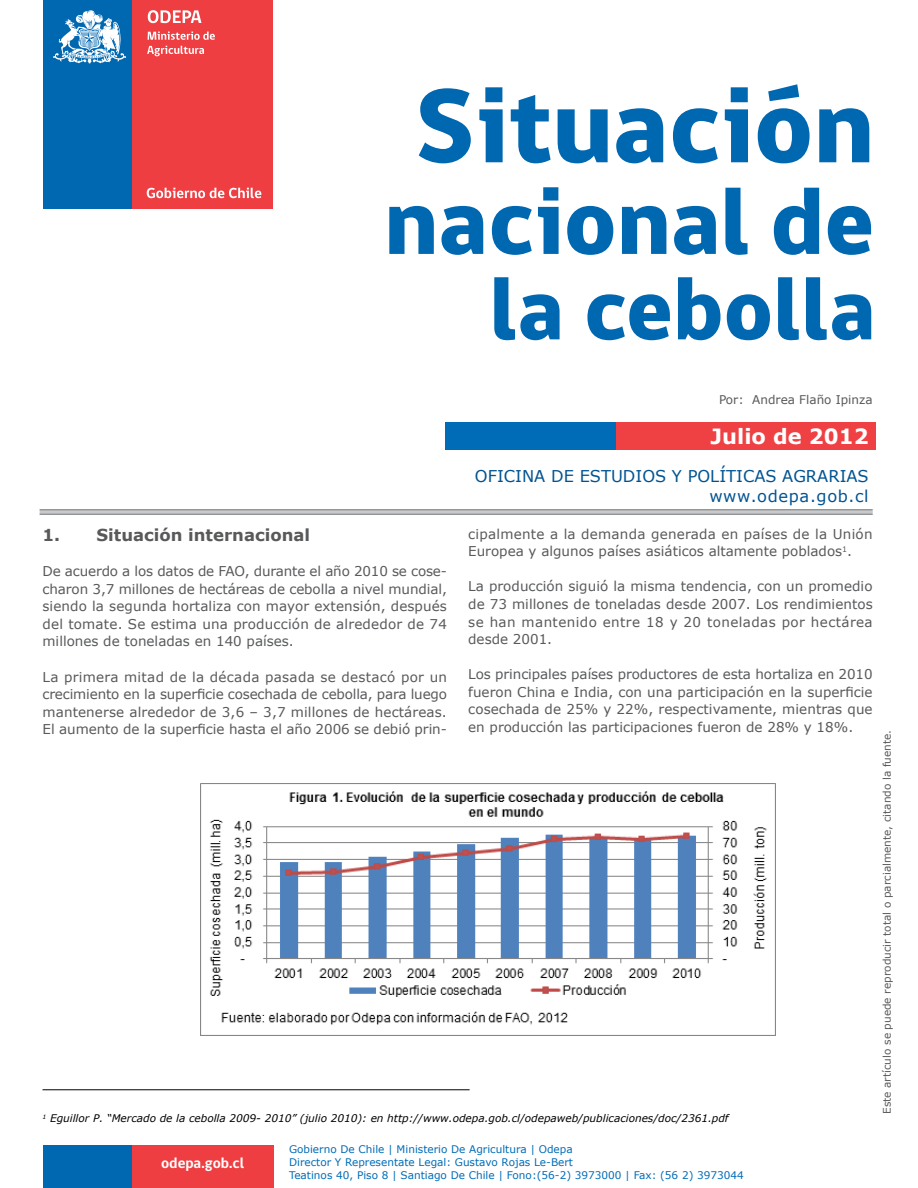
<style>
.page{position:relative;width:918px;height:1188px;background:#fff}
.page>*{position:absolute;margin:0;border:0;box-sizing:border-box;transform-origin:0 0}
.t1{font:800 108px "gob CL";color:#0067b1}
.t2{font:800 96px "gob CL";color:#0067b1}
.t3{font:800 90px "gob CL";color:#0067b1}
.t4{font:700 21px "Verdana";color:#fff}
.t5{font:700 16.5px "Verdana";color:#58595b}
.t6{font:16.2px/19.5px "Verdana";color:#005392;text-align:right}
.t7{font:700 15.15px "gob CL";color:#fff}
.t8{font:13.5px/17.5px "Verdana";color:#58595b;text-align:justify}
.t9{font:12px "Verdana";color:#58595b}
.t10{font:10.5px/12.6px "Verdana";color:#006cb7}
.t11{font:italic 10.5px "Verdana";color:#000}
.t12{font:10.5px "Verdana";color:#58595b}
</style>
<div class="page">
<div style="left:615px;top:422px;width:260px;height:28px;background:#ef4044"></div>
<div style="left:445px;top:422px;width:171px;height:28px;background:#006cb7"></div>
<div style="left:132px;top:0;width:141px;height:208px;background:#ef3e42"></div>
<svg style="left:148px;top:32px;width:67px;height:8px"></svg>
<svg style="left:147px;top:46px;width:57px;height:10px"></svg>
<svg style="left:147px;top:188px;width:114px;height:10px"></svg>
<svg style="left:148px;top:10px;width:54px;height:13px"></svg>
<div style="left:43px;top:0;width:89px;height:208px;background:#0067b1"></div>
<svg style="left:53px;top:10px;width:73px;height:54px"></svg>
<div style="left:132px;top:1145px;width:142px;height:43px;background:#ef3e42"></div>
<div style="left:43px;top:1145px;width:89px;height:43px;background:#0067b1"></div>
<hr style="left:40px;top:509px;width:833px;height:2px;background:#939598">
<hr style="left:40px;top:512px;width:833px;height:1px;background:#939598">
<hr style="left:40px;top:513px;width:833px;height:2px;background:#939598">
<img style="left:200px;top:784px;width:575px;height:251px">
<hr style="left:43px;top:1089px;width:427px;height:1px;background:#000">
<h1 class="t1" style="left:414px;top:52px;width:461px">Situación</h1>
<h2 class="t2" style="left:384px;top:156px;width:492px">nacional de</h2>
<h3 class="t3" style="left:489px;top:248px;width:387px">la cebolla</h3>
<p class="t9" style="left:719px;top:392px;width:155px">Por: Andrea Flaño Ipinza</p>
<h3 class="t4" style="left:711px;top:422px;width:160px">Julio de 2012</h3>
<p class="t5" style="left:43px;top:523px;width:269px">1. Situación internacional</p>
<p class="t8" style="left:43px;top:562px;width:406px">De acuerdo a los datos de FAO, durante el año 2010 se cose&shy;charon 3,7 millones de hectáreas de cebolla a nivel mundial, siendo la segunda hortaliza con mayor extensión, después del tomate. Se estima una producción de alrededor de 74 millones de toneladas en 140 países.</p>
<p class="t8" style="left:43px;top:668px;width:406px">La primera mitad de la década pasada se destacó por un crecimiento en la superficie cosechada de cebolla, para luego mantenerse alrededor de 3,6 – 3,7 millones de hectáreas.<br>El aumento de la superficie hasta el año 2006 se debió prin-</p>
<p class="t6" style="left:475px;top:466px;width:395px">OFICINA DE ESTUDIOS Y POLÍTICAS AGRARIAS www.odepa.gob.cl</p>
<p class="t8" style="left:468px;top:525px;width:406px">cipalmente a la demanda generada en países de la Unión<br>Europea y algunos países asiáticos altamente poblados<sup>1</sup>.</p>
<p class="t8" style="left:468px;top:578px;width:406px">La producción siguió la misma tendencia, con un promedio de 73 millones de toneladas desde 2007. Los rendimientos se han mantenido entre 18 y 20 toneladas por hectárea desde 2001.</p>
<p class="t8" style="left:468px;top:665px;width:406px">Los principales países productores de esta hortaliza en 2010 fueron China e India, con una participación en la superficie cosechada de 25% y 22%, respectivamente, mientras que en producción las participaciones fueron de 28% y 18%.</p>
<p class="t11" style="left:43px;top:1111px;width:688px"><sup>1</sup> Eguillor P. “Mercado de la cebolla 2009- 2010” (julio 2010): en http://www.odepa.gob.cl/odepaweb/publicaciones/doc/2361.pdf</p>
<p class="t7" style="left:161px;top:1153px;width:85px">odepa.gob.cl</p>
<p class="t10" style="left:289px;top:1143px;width:456px">Gobierno De Chile | Ministerio De Agricultura | Odepa<br>Director Y Representate Legal: Gustavo Rojas Le-Bert<br>Teatinos 40, Piso 8 | Santiago De Chile | Fono:(56-2) 3973000 | Fax: (56 2) 3973044</p>
<p class="t12" style="left:880px;top:1114px;width:386px;rotate:-90deg">Este artículo se puede reproducir total o parcialmente, citando la fuente.</p>
</div>
